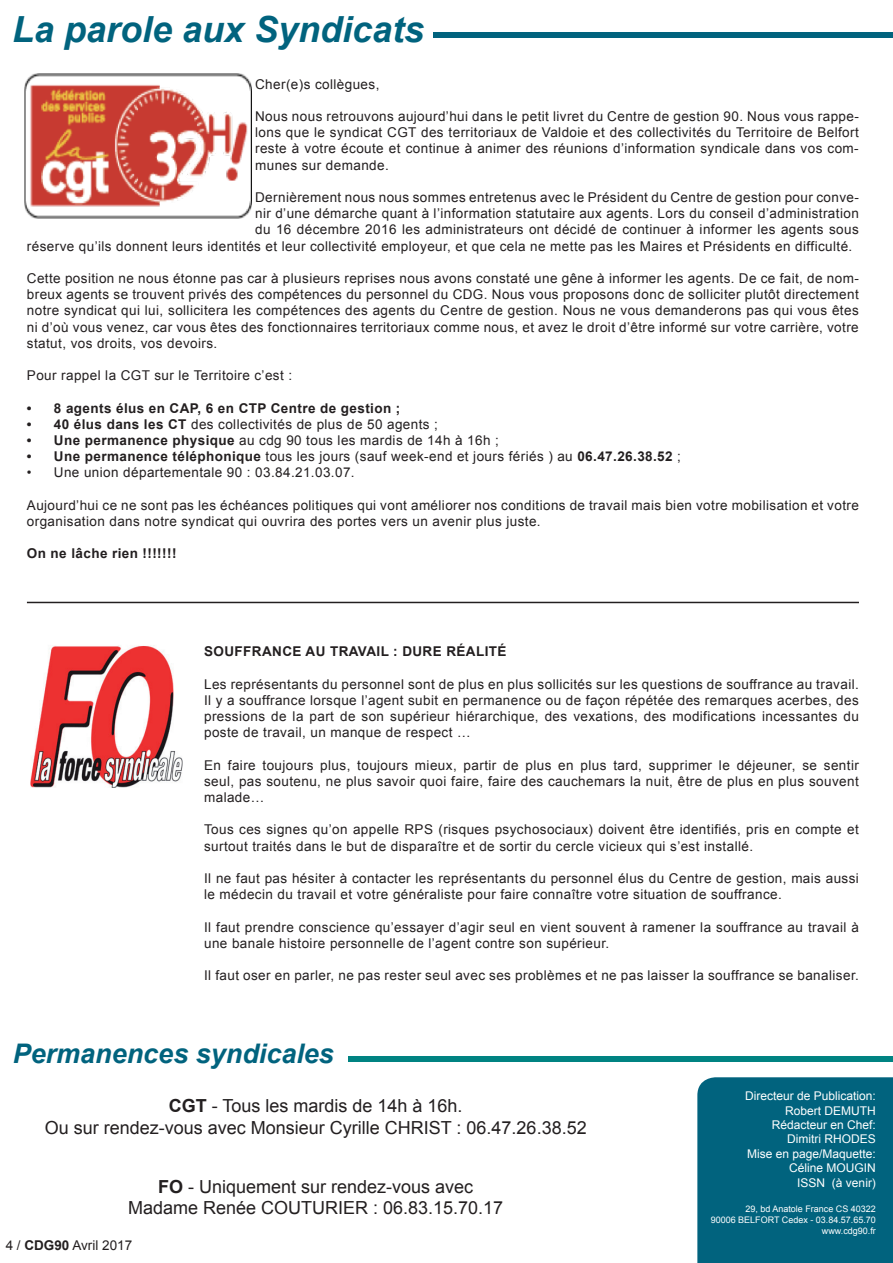
<style>
.page{position:relative;width:893px;height:1263px;background:#fff}
.page>*{position:absolute;margin:0;border:0;box-sizing:border-box;transform-origin:0 0}
.t1{font:italic 700 36px "Arial";color:#01637e}
.t2{font:italic 700 27px "Arial";color:#01637e}
.t3{font:18px/21.6px "Arial";color:#231f20;text-align:center}
.t4{font:13.5px/16.2px "Arial";letter-spacing:.03em;color:#231f20;text-align:justify}
.t5{font:700 13.5px "Arial";letter-spacing:.03em;color:#231f20}
.t6{font:13.5px "Arial";color:#231f20}
.t7{font:12px/14.4px "Arial";color:#fff;text-align:right}
.t8{font:9px/10.8px "Arial";color:#fff;text-align:right}
.s1{font-weight:700}
</style>
<div class="page">
<div style="left:697px;top:1077px;width:196px;height:186px;background:#01637e"></div>
<div style="left:434px;top:32px;width:459px;height:6px;background:#01637e"></div>
<img style="left:30px;top:645px;width:153px;height:143px">
<div style="left:349px;top:1057px;width:544px;height:5px;background:#008382"></div>
<img style="left:26px;top:74px;width:225px;height:144px">
<div style="left:22px;top:70px;width:233px;height:152px;border:3px solid #fff"></div>
<hr style="left:27px;top:602px;width:832px;height:1px;background:#231f20">
<h1 class="t1" style="left:12px;top:6px;width:414px">La parole aux Syndicats</h1>
<p class="t4" style="left:255px;top:76px;width:126px">Cher(e)s collègues,</p>
<p class="t4" style="left:255px;top:108px;width:605px">Nous nous retrouvons aujourd’hui dans le petit livret du Centre de gestion 90. Nous vous rappe&shy;lons que le syndicat CGT des territoriaux de Valdoie et des collectivités du Territoire de Belfort reste à votre écoute et continue à animer des réunions d’information syndicale dans vos com&shy;munes sur demande.</p>
<p class="t4" style="left:255px;top:189px;width:605px">Dernièrement nous nous sommes entretenus avec le Président du Centre de gestion pour conve-</p>
<p class="t4" style="left:255px;top:205px;width:605px">nir d’une démarche quant à l’information statutaire aux agents. Lors du conseil d’administration</p>
<p class="t4" style="left:255px;top:222px;width:605px">du 16 décembre 2016 les administrateurs ont décidé de continuer à informer les agents sous</p>
<p class="t4" style="left:27px;top:238px;width:827px">réserve qu’ils donnent leurs identités et leur collectivité employeur, et que cela ne mette pas les Maires et Présidents en difficulté.</p>
<p class="t4" style="left:27px;top:270px;width:833px">Cette position ne nous étonne pas car à plusieurs reprises nous avons constaté une gêne à informer les agents. De ce fait, de nom&shy;breux agents se trouvent privés des compétences du personnel du CDG. Nous vous proposons donc de solliciter plutôt directement notre syndicat qui lui, sollicitera les compétences des agents du Centre de gestion. Nous ne vous demanderons pas qui vous êtes ni d’où vous venez, car vous êtes des fonctionnaires territoriaux comme nous, et avez le droit d’être informé sur votre carrière, votre statut, vos droits, vos devoirs.</p>
<p class="t4" style="left:27px;top:367px;width:267px">Pour rappel la CGT sur le Territoire c’est :</p>
<p class="t5" style="left:27px;top:399px;width:375px">• 8 agents élus en CAP, 6 en CTP Centre de gestion ;</p>
<p class="t4" style="left:27px;top:416px;width:413px"><span class="s1">• 40 élus dans les CT</span> des collectivités de plus de 50 agents ;</p>
<p class="t4" style="left:27px;top:432px;width:473px"><span class="s1">• Une permanence physique</span> au cdg 90 tous les mardis de 14h à 16h ;</p>
<p class="t4" style="left:27px;top:448px;width:656px"><span class="s1">• Une permanence téléphonique</span> tous les jours (sauf week-end et jours fériés ) au <span class="s1">06.47.26.38.52</span> ;</p>
<p class="t4" style="left:27px;top:465px;width:329px">• Une union départementale 90 : 03.84.21.03.07.</p>
<p class="t4" style="left:27px;top:497px;width:833px">Aujourd’hui ce ne sont pas les échéances politiques qui vont améliorer nos conditions de travail mais bien votre mobilisation et votre organisation dans notre syndicat qui ouvrira des portes vers un avenir plus juste.</p>
<p class="t5" style="left:27px;top:545px;width:151px">On ne lâche rien !!!!!!!</p>
<p class="t5" style="left:204px;top:642px;width:304px">SOUFFRANCE AU TRAVAIL : DURE RÉALITÉ</p>
<p class="t4" style="left:204px;top:676px;width:656px">Les représentants du personnel sont de plus en plus sollicités sur les questions de souffrance au travail.<br>Il y a souffrance lorsque l’agent subit en permanence ou de façon répétée des remarques acerbes, des pressions de la part de son supérieur hiérarchique, des vexations, des modifications incessantes du poste de travail, un manque de respect …</p>
<p class="t4" style="left:204px;top:757px;width:656px">En faire toujours plus, toujours mieux, partir de plus en plus tard, supprimer le déjeuner, se sentir seul, pas soutenu, ne plus savoir quoi faire, faire des cauchemars la nuit, être de plus en plus souvent malade…</p>
<p class="t4" style="left:204px;top:822px;width:656px">Tous ces signes qu’on appelle RPS (risques psychosociaux) doivent être identifiés, pris en compte et surtout traités dans le but de disparaître et de sortir du cercle vicieux qui s’est installé.</p>
<p class="t4" style="left:204px;top:870px;width:656px">Il ne faut pas hésiter à contacter les représentants du personnel élus du Centre de gestion, mais aussi le médecin du travail et votre généraliste pour faire connaître votre situation de souffrance.</p>
<p class="t4" style="left:204px;top:919px;width:656px">Il faut prendre conscience qu’essayer d’agir seul en vient souvent à ramener la souffrance au travail à une banale histoire personnelle de l’agent contre son supérieur.</p>
<p class="t4" style="left:204px;top:967px;width:656px">Il faut oser en parler, ne pas rester seul avec ses problèmes et ne pas laisser la souffrance se banaliser.</p>
<h2 class="t2" style="left:13px;top:1035px;width:323px">Permanences syndicales</h2>
<h3 class="t3" style="left:45px;top:1095px;width:543px"><span class="s1">CGT</span> - Tous les mardis de 14h à 16h.<br>Ou sur rendez-vous avec Monsieur Cyrille CHRIST : 06.47.26.38.52</h3>
<h3 class="t3" style="left:128px;top:1176px;width:377px"><span class="s1">FO</span> - Uniquement sur rendez-vous avec<br>Madame Renée COUTURIER : 06.83.15.70.17</h3>
<p class="t6" style="left:6px;top:1236px;width:128px">4 / <span class="s1">CDG90</span> Avril 2017</p>
<p class="t7" style="left:745px;top:1089px;width:132px">Directeur de Publication:<br>Robert DEMUTH<br>Rédacteur en Chef:<br>Dimitri RHODES<br>Mise en page/Maquette:<br>Céline MOUGIN<br>ISSN (à venir)</p>
<p class="t8" style="left:711px;top:1203px;width:167px">29, bd Anatole France CS 40322<br>90006 BELFORT Cedex - 03.84.57.65.70 www.cdg90.fr</p>
</div>
